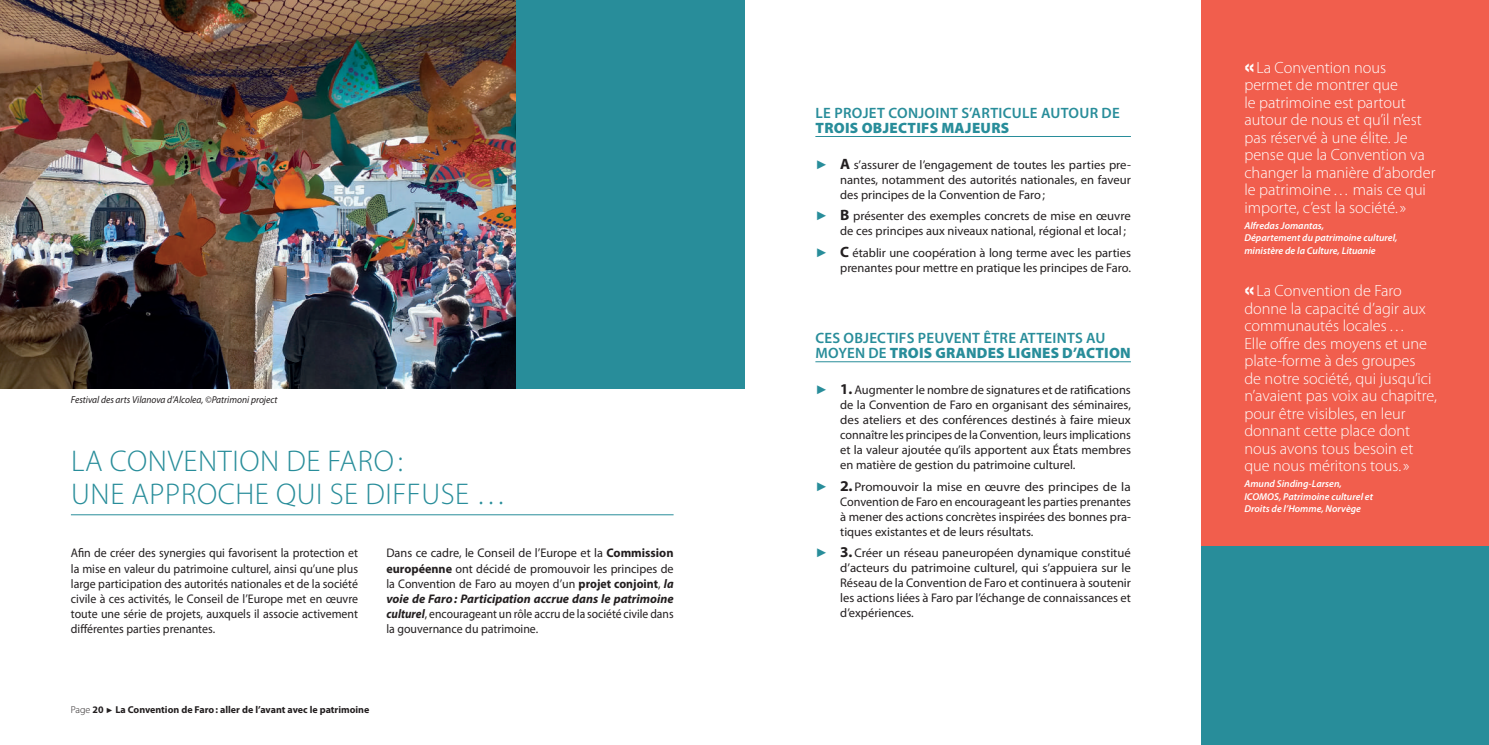
<style>
.page{position:relative;width:1489px;height:745px;background:#fff}
.page>*{position:absolute;margin:0;border:0;box-sizing:border-box;transform-origin:0 0}
.t1{font:300 30px/32.5px "Myriad Pro";letter-spacing:.02em;color:#288d9a}
.t2{font:300 16.25px/17.5px "Myriad Pro";color:#fff}
.t3{font:600 15px/15px "Myriad Pro";letter-spacing:.015em;color:#288d9a}
.t4{font:900 15px "Myriad Pro";letter-spacing:.02em;color:#288d9a}
.t5{font:12.5px/15px "Myriad Pro";color:#231f20;text-align:justify}
.t6{font:12.5px/15px "Myriad Pro";color:#231f20;text-align:justify;scale:.95 1}
.t7{font:12.5px/15px "Myriad Pro";color:#231f20;text-align:justify;scale:1.05 1}
.t8{font:italic 600 10px/12.5px "Myriad Pro";color:#fff}
.t9{font:700 10px "Myriad Pro";color:#231f20}
.t10{font:italic 10px "Myriad Pro";color:#231f20;scale:.95 1}
.s1{font-weight:700}
.s2{font-weight:700;font-style:italic}
.s3{font-weight:300}
.s4{font-family:"Arial";font-weight:400;font-size:7.5px}
.s5{font-family:"Arial";color:#288d9a}
.s6{font-weight:700;font-size:15px}
.s7{font-weight:900}
.s8{font-family:"Helvetica Neue";font-weight:700;font-size:22.5px}
</style>
<div class="page">
<div style="left:1201px;top:356px;width:287px;height:388px;background:#288d9a"></div>
<hr style="left:71px;top:514px;width:602px;height:1px;background:#288d9a">
<hr style="left:815px;top:136px;width:315px;height:1px;background:#288d9a">
<hr style="left:815px;top:361px;width:315px;height:1px;background:#288d9a">
<div style="left:503px;top:0;width:241px;height:388px;background:#288d9a"></div>
<div style="left:1201px;top:0;width:287px;height:544px;background:#f15e4d"></div>
<img style="left:0;top:0;width:515px;height:388px">
<p class="t10" style="left:71px;top:393px;width:219px">Festival des arts Vilanova d’Alcolea, ©Patrimoni project</p>
<h1 class="t1" style="left:71px;top:444px;width:436px">LA CONVENTION DE FARO:<br>UNE APPROCHE QUI SE DIFFUSE …</h1>
<p class="t6" style="left:71px;top:545px;width:304px">Afin de créer des synergies qui favorisent la protection et la mise en valeur du patrimoine culturel, ainsi qu’une plus large participation des autorités nationales et de la société civile à ces activités, le Conseil de l’Europe met en œuvre toute une série de projets, auxquels il associe activement différentes parties prenantes.</p>
<p class="t5" style="left:386px;top:545px;width:289px">Dans ce cadre, le Conseil de l’Europe et la <span class="s1">Commission européenne</span> ont décidé de promouvoir les principes de la Convention de Faro au moyen d’un <span class="s1">projet conjoint</span>, <span class="s2">la voie de Faro: Participation accrue dans le patrimoine culturel</span>, encourageant un rôle accru de la société civile dans la gouvernance du patrimoine.</p>
<p class="t9" style="left:71px;top:703px;width:300px"><span class="s3">Page</span> 20 <span class="s4">►</span> La Convention de Faro: aller de l’avant avec le patrimoine</p>
<p class="t3" style="left:815px;top:105px;width:306px">LE PROJET CONJOINT S’ARTICULE AUTOUR DE</p>
<p class="t4" style="left:815px;top:117px;width:195px">TROIS OBJECTIFS MAJEURS</p>
<p class="t5" style="left:840px;top:157px;width:292px;text-indent:-25px"><span class="s5">►</span> <span class="s6">A</span> s’assurer de l’engagement de toutes les parties pre&shy;nantes, notamment des autorités nationales, en faveur des principes de la Convention de Faro;</p>
<p class="t5" style="left:840px;top:208px;width:292px;text-indent:-25px"><span class="s5">►</span> <span class="s6">B</span> présenter des exemples concrets de mise en œuvre de ces principes aux niveaux national, régional et local ;</p>
<p class="t5" style="left:815px;top:245px;width:317px;text-align:right"><span class="s5">►</span> <span class="s6">C</span> établir une coopération à long terme avec les parties prenantes pour mettre en pratique les principes de Faro.</p>
<p class="t3" style="left:815px;top:330px;width:317px">CES OBJECTIFS PEUVENT ÊTRE ATTEINTS AU<br>MOYEN DE <span class="s7">TROIS GRANDES LIGNES D’ACTION</span></p>
<p class="t5" style="left:840px;top:382px;width:292px;text-indent:-25px"><span class="s5">►</span> <span class="s6">1.</span> Augmenter le nombre de signatures et de ratifications de la Convention de Faro en organisant des séminaires, des ateliers et des conférences destinés à faire mieux connaître les principes de la Convention, leurs implications et la valeur ajoutée qu’ils apportent aux États membres en matière de gestion du patrimoine culturel.</p>
<p class="t7" style="left:840px;top:478px;width:278px;text-indent:-25px"><span class="s5">►</span> <span class="s6">2.</span>Promouvoir la mise en œuvre des principes de la Convention de Faro en encourageant les parties prenantes à mener des actions concrètes inspirées des bonnes pra&shy;tiques existantes et de leurs résultats.</p>
<p class="t5" style="left:840px;top:545px;width:292px;text-indent:-25px"><span class="s5">►</span> <span class="s6">3.</span> Créer un réseau paneuropéen dynamique constitué d’acteurs du patrimoine culturel, qui s’appuiera sur le Réseau de la Convention de Faro et continuera à soutenir les actions liées à Faro par l’échange de connaissances et d’expériences.</p>
<h2 class="t2" style="left:1244px;top:58px;width:193px"><span class="s8">«</span> La Convention nous permet de montrer que<br>le patrimoine est partout autour de nous et qu’il n’est pas réservé à une élite. Je pense que la Convention va changer la manière d’aborder le patrimoine… mais ce qui importe, c’est la société.»</h2>
<p class="t8" style="left:1244px;top:219px;width:154px">Alfredas Jomantas,<br>Département du patrimoine culturel, ministère de la Culture, Lituanie</p>
<p class="t2" style="left:1244px;top:281px;width:194px"><span class="s8">«</span> La Convention de Faro donne la capacité d’agir aux communautés locales…<br>Elle offre des moyens et une plate-forme à des groupes<br>de notre société, qui jusqu’ici n’avaient pas voix au chapitre, pour être visibles, en leur donnant cette place dont nous avons tous besoin et que nous méritons tous.»</p>
<p class="t8" style="left:1244px;top:477px;width:130px">Amund Sinding-Larsen,<br>ICOMOS, Patrimoine culturel et<br>Droits de l’Homme, Norvège</p>
</div>
